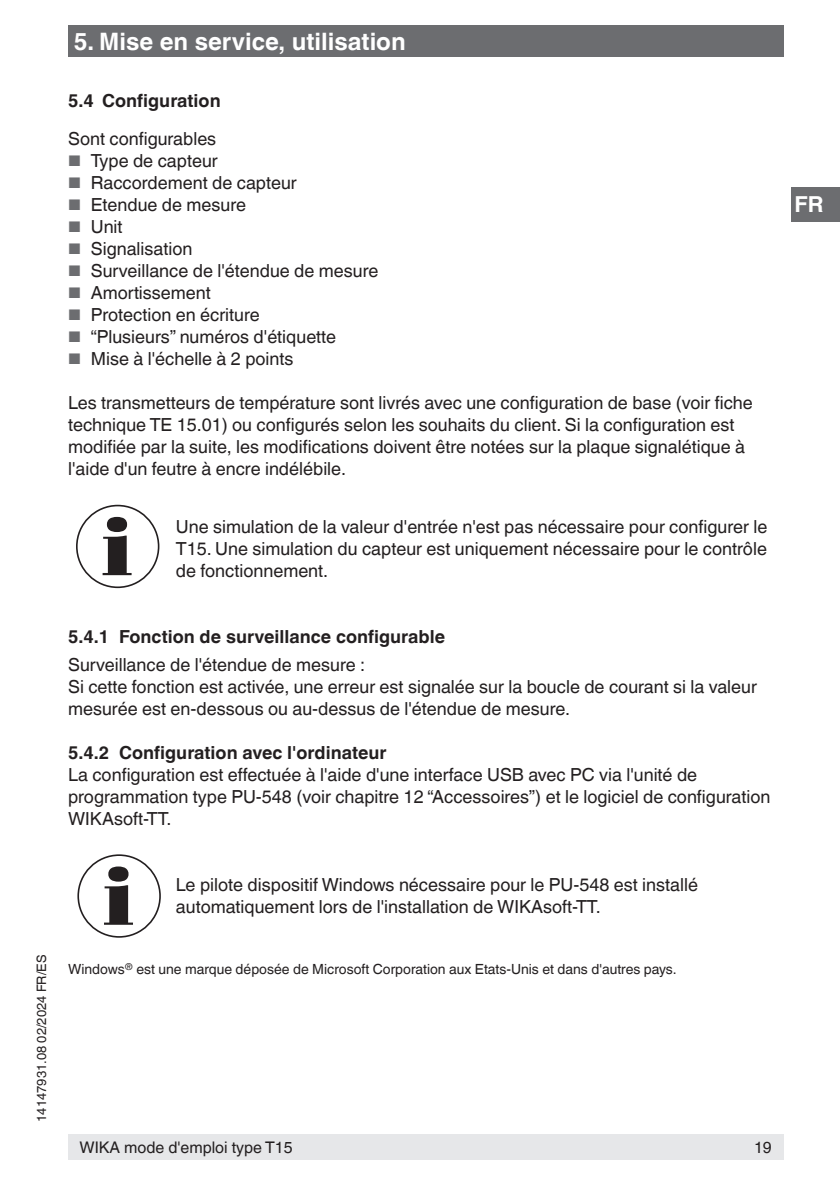
<style>
.page{position:relative;width:840px;height:1191px;background:#fff}
.page>*{position:absolute;margin:0;border:0;box-sizing:border-box;transform-origin:0 0}
.t1{font:700 24px "Helvetica World";color:#fff}
.t2{font:700 22px "Helvetica World";color:#fff}
.t3{font:18px/22px "Helvetica World";color:#231f20}
.t4{font:700 18px "Helvetica World";color:#231f20}
.t5{font:16px "Helvetica World";color:#231f20}
.t6{font:14px "Helvetica World";color:#231f20}
.t7{font:13px "Helvetica World";color:#231f20}
.s1{font-size:15.4px;color:#6c6d70}
</style>
<div class="page">
<div style="left:791px;top:187px;width:48px;height:34px;background:#6c6d70"></div>
<div style="left:68px;top:26px;width:714px;height:31px;background:#6c6d70"></div>
<div style="left:68px;top:1134px;width:714px;height:25px;background:#e6e7e9"></div>
<svg style="left:102px;top:517px;width:29px;height:58px"></svg>
<div style="left:76px;top:505px;width:83px;height:83px;border:2px solid #231f20;border-radius:50%"></div>
<svg style="left:104px;top:866px;width:29px;height:58px"></svg>
<div style="left:77px;top:854px;width:84px;height:83px;border:2px solid #231f20;border-radius:50%"></div>
<p class="t7" style="left:34px;top:1121px;width:168px;rotate:-90deg">14147931.08 02/2024 FR/ES</p>
<h1 class="t1" style="left:74px;top:27px;width:333px">5. Mise en service, utilisation</h1>
<p class="t4" style="left:68px;top:90px;width:154px">5.4 Configuration</p>
<p class="t3" style="left:68px;top:128px;width:150px">Sont configurables</p>
<p class="t3" style="left:68px;top:150px;width:151px"><span class="s1">■</span> Type de capteur</p>
<p class="t3" style="left:68px;top:172px;width:230px"><span class="s1">■</span> Raccordement de capteur</p>
<p class="t3" style="left:68px;top:194px;width:179px"><span class="s1">■</span> Etendue de mesure</p>
<p class="t3" style="left:68px;top:216px;width:56px"><span class="s1">■</span> Unit</p>
<p class="t3" style="left:68px;top:238px;width:126px"><span class="s1">■</span> Signalisation</p>
<p class="t3" style="left:68px;top:260px;width:312px"><span class="s1">■</span> Surveillance de l'étendue de mesure</p>
<p class="t3" style="left:68px;top:282px;width:144px"><span class="s1">■</span> Amortissement</p>
<p class="t3" style="left:68px;top:304px;width:193px"><span class="s1">■</span> Protection en écriture</p>
<p class="t3" style="left:68px;top:326px;width:269px"><span class="s1">■</span> “Plusieurs” numéros d'étiquette</p>
<p class="t3" style="left:68px;top:348px;width:227px"><span class="s1">■</span> Mise à l'échelle à 2 points</p>
<p class="t3" style="left:68px;top:392px;width:686px">Les transmetteurs de température sont livrés avec une configuration de base (voir fiche technique TE 15.01) ou configurés selon les souhaits du client. Si la configuration est modifiée par la suite, les modifications doivent être notées sur la plaque signalétique à l'aide d'un feutre à encre indélébile.</p>
<p class="t3" style="left:176px;top:515px;width:592px;text-align:justify">Une simulation de la valeur d'entrée n'est pas nécessaire pour configurer le T15. Une simulation du capteur est uniquement nécessaire pour le contrôle de fonctionnement.</p>
<p class="t4" style="left:68px;top:626px;width:378px">5.4.1 Fonction de surveillance configurable</p>
<p class="t3" style="left:68px;top:653px;width:690px">Surveillance de l'étendue de mesure :<br>Si cette fonction est activée, une erreur est signalée sur la boucle de courant si la valeur mesurée est en-dessous ou au-dessus de l'étendue de mesure.</p>
<p class="t4" style="left:68px;top:742px;width:320px">5.4.2 Configuration avec l'ordinateur</p>
<p class="t3" style="left:68px;top:763px;width:703px">La configuration est effectuée à l'aide d'une interface USB avec PC via l'unité de programmation type PU-548 (voir chapitre 12 “Accessoires”) et le logiciel de configuration<br>WIKAsoft-TT.</p>
<p class="t3" style="left:176px;top:873px;width:523px">Le pilote dispositif Windows nécessaire pour le PU-548 est installé automatiquement lors de l'installation de WIKAsoft-TT.</p>
<p class="t6" style="left:68px;top:961px;width:609px">Windows<sup>®</sup> est une marque déposée de Microsoft Corporation aux Etats-Unis et dans d'autres pays.</p>
<p class="t5" style="left:79px;top:1137px;width:214px">WIKA mode d'emploi type T15</p>
<p class="t5" style="left:753px;top:1137px;width:19px">19</p>
<p class="t2" style="left:794px;top:192px;width:30px">FR</p>
</div>
